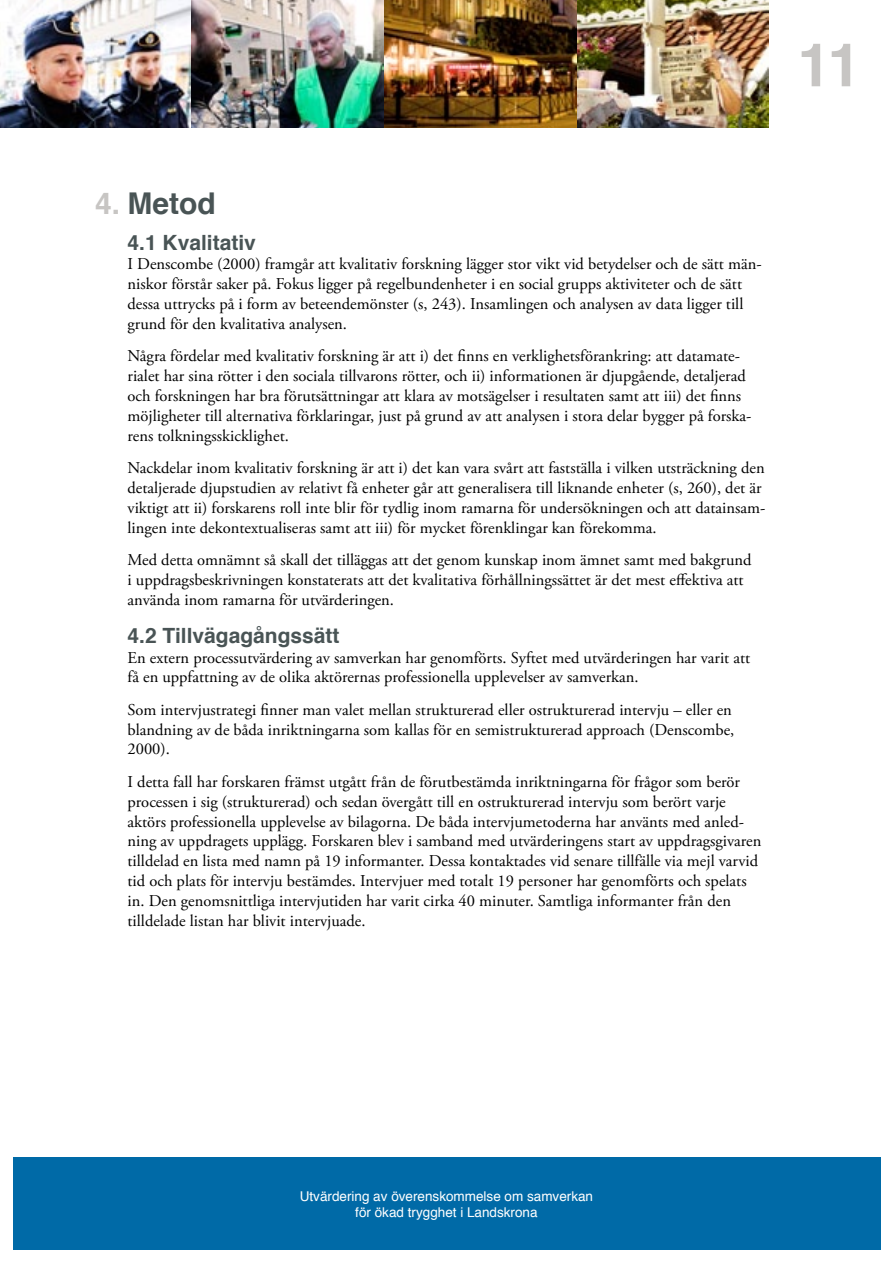
<style>
.page{position:relative;width:893px;height:1263px;background:#fff}
.page>*{position:absolute;margin:0;border:0;box-sizing:border-box;transform-origin:0 0}
.t1{font:700 60px "Helvetica";color:#c7c5c3}
.t2{font:700 30px "Helvetica";color:#495455}
.t3{font:700 21px "Helvetica";color:#495455}
.t4{font:16.5px/19.8px "Adobe Garamond Pro";color:#000}
.t5{font:13.5px/16.2px "Helvetica";color:#fff;text-align:center}
.s1{color:#c7c5c3}
</style>
<div class="page">
<div style="left:13px;top:1157px;width:867px;height:93px;background:#006aa7"></div>
<img style="left:0;top:0;width:769px;height:128px">
<h1 class="t1" style="left:797px;top:17px;width:65px">11</h1>
<h2 class="t2" style="left:95px;top:179px;width:122px"><span class="s1">4.</span> Metod</h2>
<p class="t3" style="left:128px;top:225px;width:130px">4.1 Kvalitativ</p>
<p class="t4" style="left:128px;top:255px;width:636px">I Denscombe (2000) framgår att kvalitativ forskning lägger stor vikt vid betydelser och de sätt män&shy;niskor förstår saker på. Fokus ligger på regelbundenheter i en social grupps aktiviteter och de sätt dessa uttrycks på i form av beteendemönster (s, 243). Insamlingen och analysen av data ligger till grund för den kvalitativa analysen.</p>
<p class="t4" style="left:128px;top:347px;width:625px">Några fördelar med kvalitativ forskning är att i) det finns en verklighetsförankring: att datamate&shy;rialet har sina rötter i den sociala tillvarons rötter, och ii) informationen är djupgående, detaljerad och forskningen har bra förutsättningar att klara av motsägelser i resultaten samt att iii) det finns möjligheter till alternativa förklaringar, just på grund av att analysen i stora delar bygger på forska&shy;rens tolkningsskicklighet.</p>
<p class="t4" style="left:128px;top:459px;width:639px">Nackdelar inom kvalitativ forskning är att i) det kan vara svårt att fastställa i vilken utsträckning den detaljerade djupstudien av relativt få enheter går att generalisera till liknande enheter (s, 260), det är viktigt att ii) forskarens roll inte blir för tydlig inom ramarna för undersökningen och att datainsam&shy;lingen inte dekontextualiseras samt att iii) för mycket förenklingar kan förekomma.</p>
<p class="t4" style="left:128px;top:551px;width:626px">Med detta omnämnt så skall det tilläggas att det genom kunskap inom ämnet samt med bakgrund i uppdragsbeskrivningen konstaterats att det kvalitativa förhållningssättet är det mest effektiva att använda inom ramarna för utvärderingen.</p>
<p class="t3" style="left:128px;top:618px;width:214px">4.2 Tillvägagångssätt</p>
<p class="t4" style="left:128px;top:648px;width:624px">En extern processutvärdering av samverkan har genomförts. Syftet med utvärderingen har varit att få en uppfattning av de olika aktörernas professionella upplevelser av samverkan.</p>
<p class="t4" style="left:128px;top:700px;width:608px">Som intervjustrategi finner man valet mellan strukturerad eller ostrukturerad intervju – eller en blandning av de båda inriktningarna som kallas för en semistrukturerad approach (Denscombe,<br>2000).</p>
<p class="t4" style="left:128px;top:772px;width:635px">I detta fall har forskaren främst utgått från de förutbestämda inriktningarna för frågor som berör processen i sig (strukturerad) och sedan övergått till en ostrukturerad intervju som berört varje aktörs professionella upplevelse av bilagorna. De båda intervjumetoderna har använts med anled&shy;ning av uppdragets upplägg. Forskaren blev i samband med utvärderingens start av uppdragsgivaren tilldelad en lista med namn på 19 informanter. Dessa kontaktades vid senare tillfälle via mejl varvid tid och plats för intervju bestämdes. Intervjuer med totalt 19 personer har genomförts och spelats in. Den genomsnittliga intervjutiden har varit cirka 40 minuter. Samtliga informanter från den tilldelade listan har blivit intervjuade.</p>
<p class="t5" style="left:300px;top:1188px;width:295px">Utvärdering av överenskommelse om samverkan för ökad trygghet i Landskrona</p>
</div>
